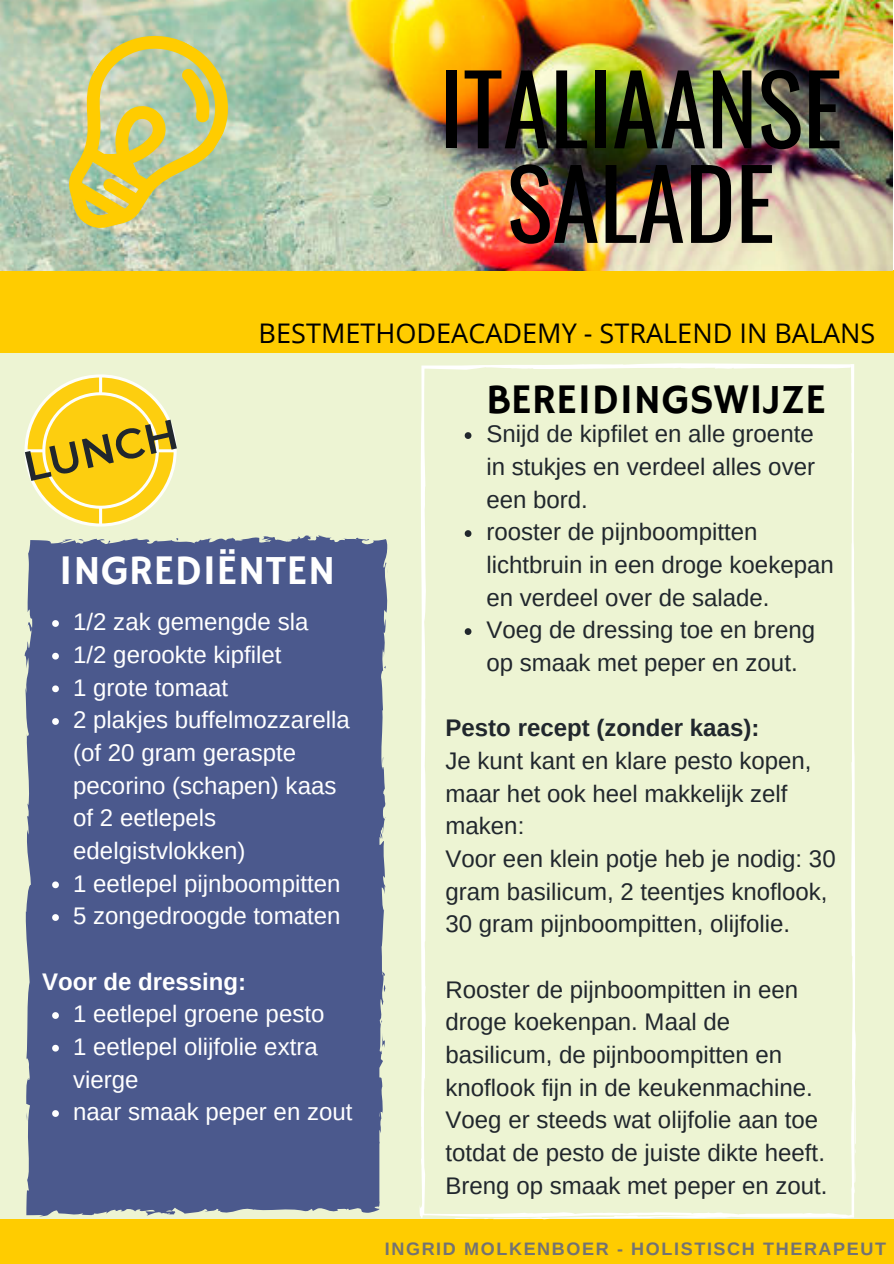
<style>
.page{position:relative;width:894px;height:1264px;background:#fff}
.page>*{position:absolute;margin:0;border:0;box-sizing:border-box;transform-origin:0 0}
.t1{font:96px/94.5px "Oswald";color:#000;text-align:center}
.t2{font:42px "Hammersmith One";color:#000}
.t3{font:42px "Hammersmith One";color:#fff}
.t4{font:600 42px "Montserrat";color:#21272d}
.t5{font:27px "Open Sans";color:#000}
.t6{font:24px/32.7px "Arimo";color:#21272d}
.t7{font:24px/32.7px "Arimo";color:#fff}
.t8{font:700 24px "Arimo";color:#21272d}
.t9{font:700 24px "Arimo";color:#fff}
.t10{font:700 18px "Arimo";letter-spacing:.09em;color:#737373}
</style>
<div class="page">
<div style="left:0;top:270px;width:893px;height:131px;background:#fc0"></div>
<div style="left:0;top:353px;width:893px;height:896px;background:#edf4d3"></div>
<div style="left:0;top:1219px;width:893px;height:44px;background:#fc0"></div>
<svg style="left:419px;top:363px;width:436px;height:857px"></svg>
<svg style="left:25px;top:374px;width:152px;height:152px"></svg>
<img style="left:0;top:0;width:892px;height:270px">
<div style="left:25px;top:535px;width:363px;height:681px;background:#4b598d"></div>
<svg style="left:52px;top:620px;width:7px;height:7px"></svg>
<svg style="left:52px;top:652px;width:7px;height:7px"></svg>
<svg style="left:52px;top:685px;width:7px;height:7px"></svg>
<svg style="left:52px;top:718px;width:7px;height:7px"></svg>
<svg style="left:52px;top:881px;width:7px;height:7px"></svg>
<svg style="left:52px;top:914px;width:7px;height:6px"></svg>
<svg style="left:52px;top:1012px;width:7px;height:6px"></svg>
<svg style="left:52px;top:1044px;width:7px;height:7px"></svg>
<svg style="left:52px;top:1110px;width:7px;height:6px"></svg>
<svg style="left:464px;top:432px;width:7px;height:7px"></svg>
<svg style="left:464px;top:530px;width:7px;height:7px"></svg>
<svg style="left:464px;top:628px;width:7px;height:7px"></svg>
<svg style="left:68px;top:26px;width:170px;height:203px;background:#c9ca7a"></svg>
<h1 class="t1" style="left:439px;top:53px;width:404px">ITALIAANSE<br>SALADE</h1>
<p class="t5" style="left:258px;top:314px;width:618px">BESTMETHODEACADEMY - STRALEND IN BALANS</p>
<h2 class="t4" style="left:17px;top:438px;width:158px;rotate:-13deg">LUNCH</h2>
<h2 class="t3" style="left:59px;top:546px;width:278px">INGREDIËNTEN</h2>
<p class="t7" style="left:73px;top:605px;width:278px">1/2 zak gemengde sla<br>1/2 gerookte kipfilet<br>1 grote tomaat<br>2 plakjes buffelmozzarella (of 20 gram geraspte pecorino (schapen) kaas of 2 eetlepels edelgistvlokken)<br>1 eetlepel pijnboompitten<br>5 zongedroogde tomaten</p>
<p class="t9" style="left:42px;top:964px;width:206px">Voor de dressing:</p>
<p class="t7" style="left:73px;top:997px;width:281px">1 eetlepel groene pesto<br>1 eetlepel olijfolie extra vierge<br>naar smaak peper en zout</p>
<h2 class="t2" style="left:486px;top:375px;width:341px">BEREIDINGSWIJZE</h2>
<p class="t6" style="left:486px;top:418px;width:349px">Snijd de kipfilet en alle groente in stukjes en verdeel alles over een bord.<br>rooster de pijnboompitten lichtbruin in een droge koekepan en verdeel over de salade.<br>Voeg de dressing toe en breng op smaak met peper en zout.</p>
<p class="t8" style="left:445px;top:711px;width:315px">Pesto recept (zonder kaas):</p>
<p class="t6" style="left:445px;top:744px;width:391px">Je kunt kant en klare pesto kopen, maar het ook heel makkelijk zelf maken:<br>Voor een klein potje heb je nodig: 30 gram basilicum, 2 teentjes knoflook,<br>30 gram pijnboompitten, olijfolie.</p>
<p class="t6" style="left:445px;top:973px;width:383px">Rooster de pijnboompitten in een droge koekenpan. Maal de basilicum, de pijnboompitten en knoflook fijn in de keukenmachine.<br>Voeg er steeds wat olijfolie aan toe totdat de pesto de juiste dikte heeft.<br>Breng op smaak met peper en zout.</p>
<p class="t10" style="left:385px;top:1236px;width:502px">INGRID MOLKENBOER - HOLISTISCH THERAPEUT</p>
</div>
